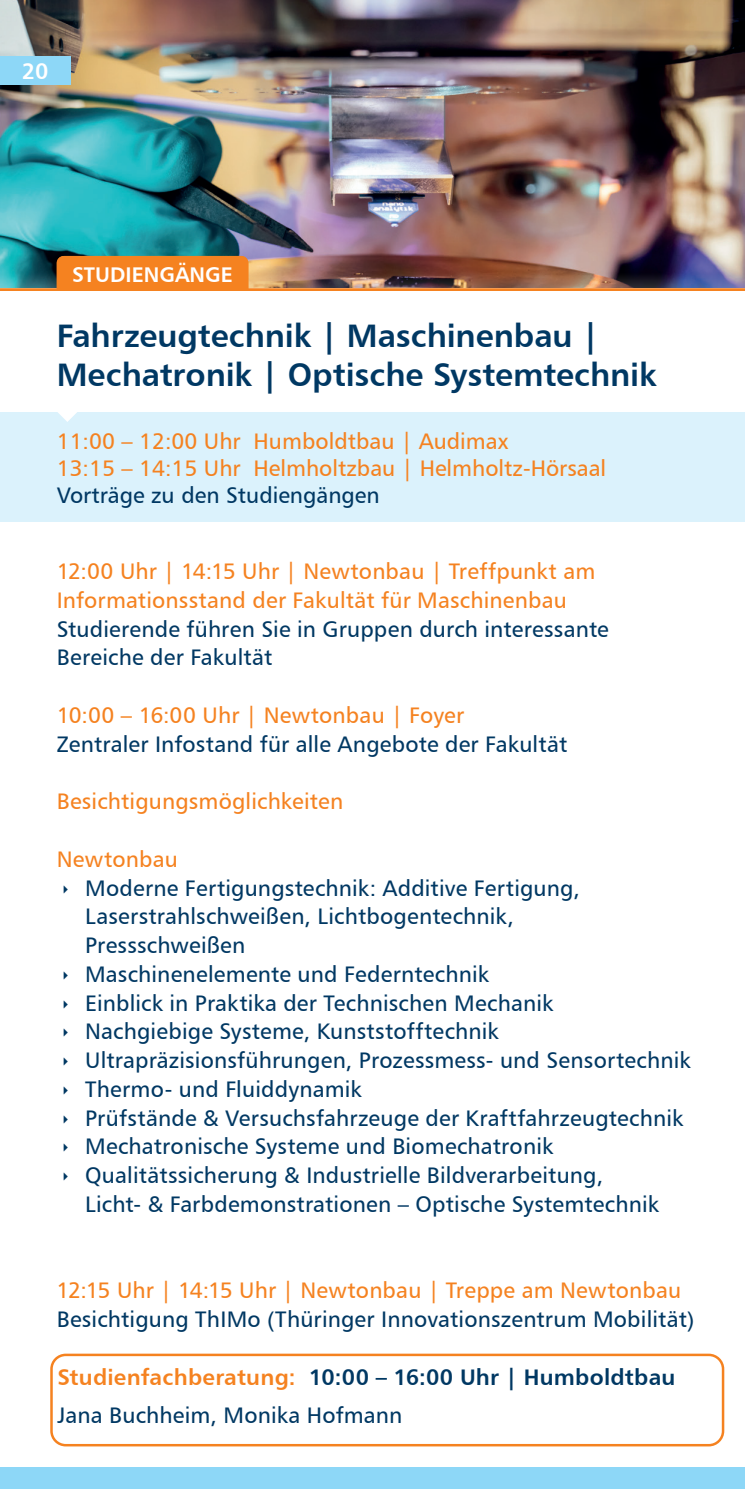
<style>
.page{position:relative;width:745px;height:1489px;background:#fff}
.page>*{position:absolute;margin:0;border:0;box-sizing:border-box;transform-origin:0 0}
.t1{font:32.5px/39px "Humanist 777 BT Bold B";letter-spacing:-.005em;color:#003863}
.t2{font:22.5px/28.8px "Humanist 777 BT Roman B";letter-spacing:.005em;color:#003863}
.t3{font:22.5px/28.8px "Humanist 777 BT Roman B";letter-spacing:.005em;color:#f58220}
.t4{font:22.5px "Humanist 777 BT Bold B";letter-spacing:.01em;color:#003863}
.t5{font:22.5px "Humanist 777 BT Bold B";color:#fff}
.t6{font:21.25px "Humanist 777 BT Bold B";color:#fff}
.s1{color:#f58220}
</style>
<div class="page">
<img style="left:0;top:0;width:745px;height:288px">
<div style="left:0;top:1467px;width:744px;height:21px;background:#8dd7f7"></div>
<div style="left:0;top:57px;width:71px;height:28px;background:#8dd7f7"></div>
<div style="left:0;top:272px;width:744px;height:37px;background:#fff;opacity:.75"></div>
<div style="left:0;top:288px;width:744px;height:5px;background:#f58220"></div>
<div style="left:57px;top:256px;width:191px;height:32px;background:#f58220"></div>
<div style="left:0;top:412px;width:744px;height:109px;background:#dbf2fc"></div>
<div style="left:0;top:291px;width:744px;height:121px;background:#fff"></div>
<svg style="left:58px;top:412px;width:19px;height:10px"></svg>
<div style="left:50px;top:1353px;width:673px;height:93px;border:2px solid #f58220;border-radius:14px"></div>
<hr style="left:744px;top:412px;width:1px;height:109px;background:#dbf2fc">
<p class="t5" style="left:22px;top:57px;width:28px">20</p>
<p class="t6" style="left:72px;top:261px;width:162px">STUDIENGÄNGE</p>
<h1 class="t1" style="left:57px;top:316px;width:601px">Fahrzeugtechnik | Maschinenbau |<br>Mechatronik | Optische Systemtechnik</h1>
<p class="t3" style="left:57px;top:427px;width:550px;line-height:27px">11:00 – 12:00 Uhr Humboldtbau | Audimax<br>13:15 – 14:15 Uhr Helmholtzbau | Helmholtz-Hörsaal</p>
<p class="t2" style="left:57px;top:480px;width:324px">Vorträge zu den Studiengängen</p>
<p class="t3" style="left:57px;top:556px;width:539px">12:00 Uhr | 14:15 Uhr | Newtonbau | Treffpunkt am<br>Informationsstand der Fakultät für Maschinenbau</p>
<p class="t2" style="left:57px;top:614px;width:553px">Studierende führen Sie in Gruppen durch interessante<br>Bereiche der Fakultät</p>
<p class="t3" style="left:57px;top:700px;width:409px">10:00 – 16:00 Uhr | Newtonbau | Foyer</p>
<p class="t2" style="left:57px;top:729px;width:511px">Zentraler Infostand für alle Angebote der Fakultät</p>
<p class="t3" style="left:57px;top:786px;width:288px">Besichtigungsmöglichkeiten</p>
<p class="t3" style="left:57px;top:844px;width:123px">Newtonbau</p>
<p class="t2" style="left:85px;top:872px;width:606px">Moderne Fertigungstechnik: Additive Fertigung, Laserstrahlschweißen, Lichtbogentechnik,<br>Pressschweißen<br>Maschinenelemente und Federntechnik<br>Einblick in Praktika der Technischen Mechanik<br>Nachgiebige Systeme, Kunststofftechnik Ultrapräzisionsführungen, Prozessmess- und Sensortechnik Thermo- und Fluiddynamik<br>Prüfstände &amp; Versuchsfahrzeuge der Kraftfahrzeugtechnik Mechatronische Systeme und Biomechatronik Qualitätssicherung &amp; Industrielle Bildverarbeitung,<br>Licht- &amp; Farbdemonstrationen – Optische Systemtechnik</p>
<p class="t3" style="left:57px;top:1275px;width:625px">12:15 Uhr | 14:15 Uhr | Newtonbau | Treppe am Newtonbau</p>
<p class="t2" style="left:57px;top:1304px;width:638px">Besichtigung ThIMo (Thüringer Innovationszentrum Mobilität)</p>
<p class="t4" style="left:57px;top:1362px;width:619px"><span class="s1">Studienfachberatung:</span> 10:00 – 16:00 Uhr | Humboldtbau</p>
<p class="t2" style="left:57px;top:1400px;width:346px">Jana Buchheim, Monika Hofmann</p>
</div>
